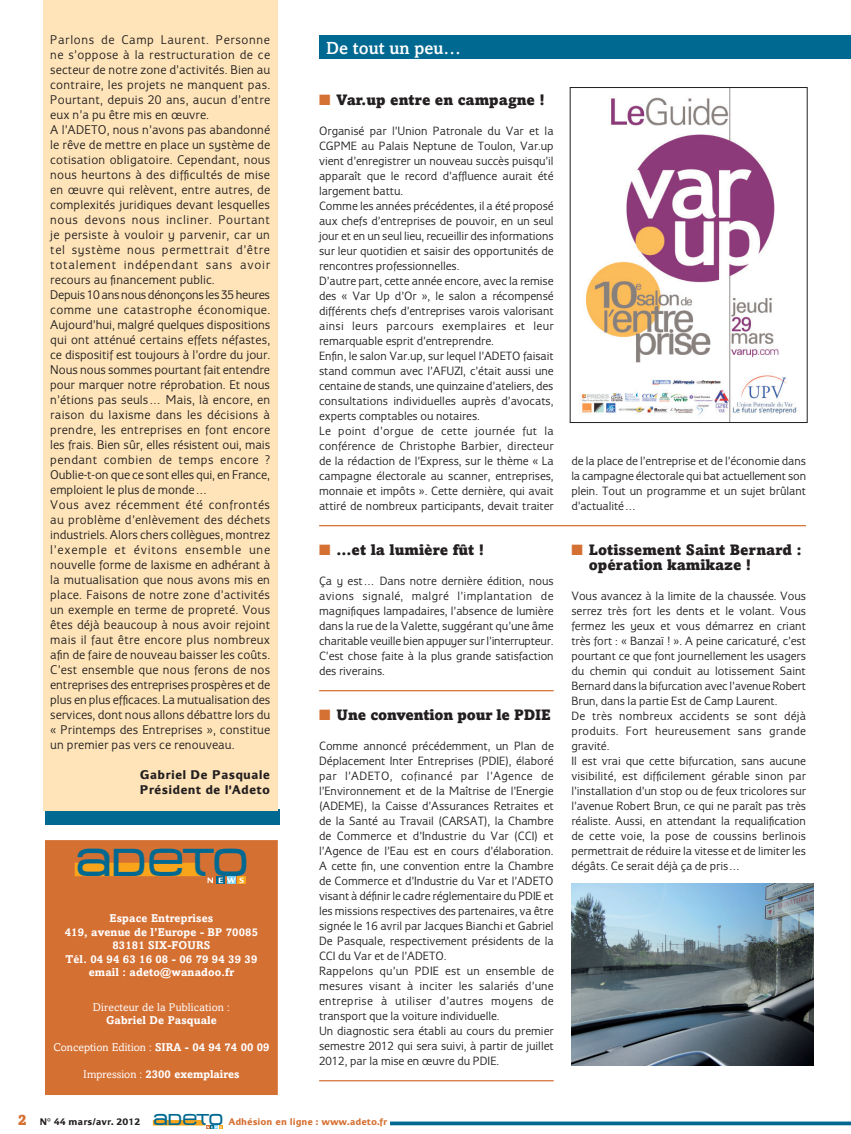
<style>
.page{position:relative;width:851px;height:1134px;background:#fff}
.page>*{position:absolute;margin:0;border:0;box-sizing:border-box;transform-origin:0 0}
.t1{font:38.75px "Metro DF";letter-spacing:-.01em;color:#006991}
.t2{font:500 17.5px "Amasis";color:#fff}
.t3{font:900 15px/15px "Amasis";color:#231f20}
.t4{font:900 15px "Amasis";color:#d57033}
.t5{font:13.12px/15px "Eurocrat";letter-spacing:.015em;color:#231f20}
.t6{font:700 13.12px/15px "Eurocrat";letter-spacing:.015em;color:#231f20}
.t7{font:12.5px/15px "Eurocrat";color:#231f20}
.t8{font:700 11.25px/13.5px "Amasis";letter-spacing:.015em;color:#fff;text-align:center}
.t9{font:11.25px "Amasis";letter-spacing:.015em;color:#fff}
.t10{font:700 10px "Eurocrat";color:#d57033}
.s1{font-weight:700}
.s2{font-weight:400}
.s3{color:#d57033}
.s4{color:#231f20}
.s5{font-family:"Metro DF";font-weight:400;font-size:15.75px;color:#006991}
</style>
<div class="page">
<div style="left:319px;top:35px;width:531px;height:23px;background:#006991"></div>
<hr style="left:319px;top:690px;width:234px;height:1px;background:#d57033">
<hr style="left:319px;top:1080px;width:234px;height:1px;background:#d57033">
<img style="left:571px;top:883px;width:242px;height:182px">
<svg style="left:153px;top:1120px;width:69px;height:9px"></svg>
<svg style="left:390px;top:1121px;width:460px;height:4px;background:#237da0"></svg>
<div style="left:46px;top:841px;width:231px;height:253px;background:#d57033"></div>
<div style="left:45px;top:840px;width:233px;height:255px;border:1px solid #d57033"></div>
<div style="left:45px;top:810px;width:234px;height:15px;background:#006991"></div>
<svg style="left:75px;top:863px;width:138px;height:20px"></svg>
<svg style="left:216px;top:877px;width:9px;height:7px"></svg>
<div style="left:227px;top:877px;width:8px;height:7px;background:#7cd3f6"></div>
<div style="left:237px;top:877px;width:9px;height:7px;background:#f9a51b"></div>
<svg style="left:219px;top:877px;width:25px;height:6px"></svg>
<div style="left:43px;top:0;width:234px;height:810px;background:#fee4b8"></div>
<img style="left:581px;top:89px;width:216px;height:332px">
<div style="left:569px;top:87px;width:238px;height:336px;border:1px solid #231f20"></div>
<hr style="left:319px;top:525px;width:486px;height:1px;background:#d57033">
<p class="t5" style="left:50px;top:32px;width:221px">Parlons de Camp Laurent. Personne ne s’oppose à la restructuration de ce secteur de notre zone d’activités. Bien au contraire, les projets ne manquent pas.<br>Pourtant, depuis 20 ans, aucun d’entre eux n’a pu être mis en œuvre.<br>A l’ADETO, nous n’avons pas abandonné le rêve de mettre en place un système de cotisation obligatoire. Cependant, nous nous heurtons à des difficultés de mise en œuvre qui relèvent, entre autres, de complexités juridiques devant lesquelles nous devons nous incliner. Pourtant je persiste à vouloir y parvenir, car un tel système nous permettrait d’être totalement indépendant sans avoir recours au financement public.<br>Depuis 10 ans nous dénonçons les 35 heures comme une catastrophe économique.<br>Aujourd’hui, malgré quelques dispositions qui ont atténué certains effets néfastes, ce dispositif est toujours à l’ordre du jour.<br>Nous nous sommes pourtant fait entendre pour marquer notre réprobation. Et nous n’étions pas seuls… Mais, là encore, en raison du laxisme dans les décisions à prendre, les entreprises en font encore les frais. Bien sûr, elles résistent oui, mais pendant combien de temps encore ?<br>Oublie-t-on que ce sont elles qui, en France, emploient le plus de monde…<br>Vous avez récemment été confrontés au problème d’enlèvement des déchets industriels. Alors chers collègues, montrez l’exemple et évitons ensemble une nouvelle forme de laxisme en adhérant à la mutualisation que nous avons mis en place. Faisons de notre zone d’activités un exemple en terme de propreté. Vous êtes déjà beaucoup à nous avoir rejoint mais il faut être encore plus nombreux afin de faire de nouveau baisser les coûts.<br>C’est ensemble que nous ferons de nos entreprises des entreprises prospères et de plus en plus efficaces. La mutualisation des services, dont nous allons débattre lors du « Printemps des Entreprises », constitue un premier pas vers ce renouveau.</p>
<p class="t6" style="left:140px;top:767px;width:132px">Gabriel De Pasquale<br>Président de l’Adeto</p>
<h1 class="t1" style="left:76px;top:841px;width:174px">ADETO</h1>
<p class="t8" style="left:65px;top:911px;width:195px">Espace Entreprises<br>419, avenue de l’Europe - BP 70085<br>83181 SIX-FOURS<br>Tél. 04 94 63 16 08 - 06 79 94 39 39 email : adeto@wanadoo.fr</p>
<p class="t9" style="left:93px;top:1000px;width:139px">Directeur de la Publication :</p>
<p class="t8" style="left:106px;top:1013px;width:112px">Gabriel De Pasquale</p>
<p class="t9" style="left:53px;top:1041px;width:217px">Conception Edition : <span class="s1">SIRA - 04 94 74 00 09</span></p>
<p class="t8" style="left:83px;top:1067px;width:158px"><span class="s2">Impression :</span> 2300 exemplaires</p>
<h2 class="t2" style="left:326px;top:37px;width:136px">De tout un peu…</h2>
<p class="t3" style="left:319px;top:92px;width:227px"><span class="s3">■</span> Var.up entre en campagne !</p>
<p class="t7" style="left:319px;top:123px;width:236px">Organisé par l’Union Patronale du Var et la CGPME au Palais Neptune de Toulon, Var.up vient d’enregistrer un nouveau succès puisqu’il apparaît que le record d’affluence aurait été largement battu.<br>Comme les années précédentes, il a été proposé aux chefs d’entreprises de pouvoir, en un seul jour et en un seul lieu, recueillir des informations sur leur quotidien et saisir des opportunités de rencontres professionnelles.<br>D’autre part, cette année encore, avec la remise des « Var Up d’Or », le salon a récompensé différents chefs d’entreprises varois valorisant ainsi leurs parcours exemplaires et leur remarquable esprit d’entreprendre.<br>Enfin, le salon Var.up, sur lequel l’ADETO faisait stand commun avec l’AFUZI, c’était aussi une centaine de stands, une quinzaine d’ateliers, des consultations individuelles auprès d’avocats, experts comptables ou notaires.<br>Le point d’orgue de cette journée fut la conférence de Christophe Barbier, directeur de la rédaction de l’Express, sur le thème « La campagne électorale au scanner, entreprises, monnaie et impôts ». Cette dernière, qui avait attiré de nombreux participants, devait traiter</p>
<p class="t3" style="left:319px;top:542px;width:167px"><span class="s3">■</span> …et la lumière fût !</p>
<p class="t7" style="left:319px;top:573px;width:236px;text-align:justify">Ça y est… Dans notre dernière édition, nous avions signalé, malgré l’implantation de magnifiques lampadaires, l’absence de lumière dans la rue de la Valette, suggérant qu’une âme charitable veuille bien appuyer sur l’interrupteur.<br>C’est chose faite à la plus grande satisfaction des riverains.</p>
<p class="t3" style="left:319px;top:707px;width:233px"><span class="s3">■</span> Une convention pour le PDIE</p>
<p class="t7" style="left:319px;top:738px;width:236px">Comme annoncé précédemment, un Plan de Déplacement Inter Entreprises (PDIE), élaboré par l’ADETO, cofinancé par l’Agence de l’Environnement et de la Maîtrise de l’Energie (ADEME), la Caisse d’Assurances Retraites et de la Santé au Travail (CARSAT), la Chambre de Commerce et d’Industrie du Var (CCI) et l’Agence de l’Eau est en cours d’élaboration.<br>A cette fin, une convention entre la Chambre de Commerce et d’Industrie du Var et l’ADETO visant à définir le cadre réglementaire du PDIE et les missions respectives des partenaires, va être signée le 16 avril par Jacques Bianchi et Gabriel De Pasquale, respectivement présidents de la CCI du Var et de l’ADETO.<br>Rappelons qu’un PDIE est un ensemble de mesures visant à inciter les salariés d’une entreprise à utiliser d’autres moyens de transport que la voiture individuelle.<br>Un diagnostic sera établi au cours du premier semestre 2012 qui sera suivi, à partir de juillet 2012, par la mise en œuvre du PDIE.</p>
<p class="t4" style="left:18px;top:1110px;width:10px">2</p>
<p class="t10" style="left:40px;top:1116px;width:349px"><span class="s4">N° 44 mars/avr. 2012</span> <span class="s5">ADETO</span> Adhésion en ligne : www.adeto.fr</p>
<p class="t7" style="left:571px;top:453px;width:236px;text-align:justify">de la place de l’entreprise et de l’économie dans la campagne électorale qui bat actuellement son plein. Tout un programme et un sujet brûlant d’actualité…</p>
<p class="t3" style="left:589px;top:542px;width:214px;text-indent:-18px"><span class="s3">■</span> Lotissement Saint Bernard : opération kamikaze !</p>
<p class="t7" style="left:571px;top:588px;width:236px">Vous avancez à la limite de la chaussée. Vous serrez très fort les dents et le volant. Vous fermez les yeux et vous démarrez en criant très fort : « Banzaï ! ». A peine caricaturé, c’est pourtant ce que font journellement les usagers du chemin qui conduit au lotissement Saint Bernard dans la bifurcation avec l’avenue Robert Brun, dans la partie Est de Camp Laurent.<br>De très nombreux accidents se sont déjà produits. Fort heureusement sans grande gravité.<br>Il est vrai que cette bifurcation, sans aucune visibilité, est difficilement gérable sinon par l’installation d’un stop ou de feux tricolores sur l’avenue Robert Brun, ce qui ne paraît pas très réaliste. Aussi, en attendant la requalification de cette voie, la pose de coussins berlinois permettrait de réduire la vitesse et de limiter les dégâts. Ce serait déjà ça de pris…</p>
</div>
